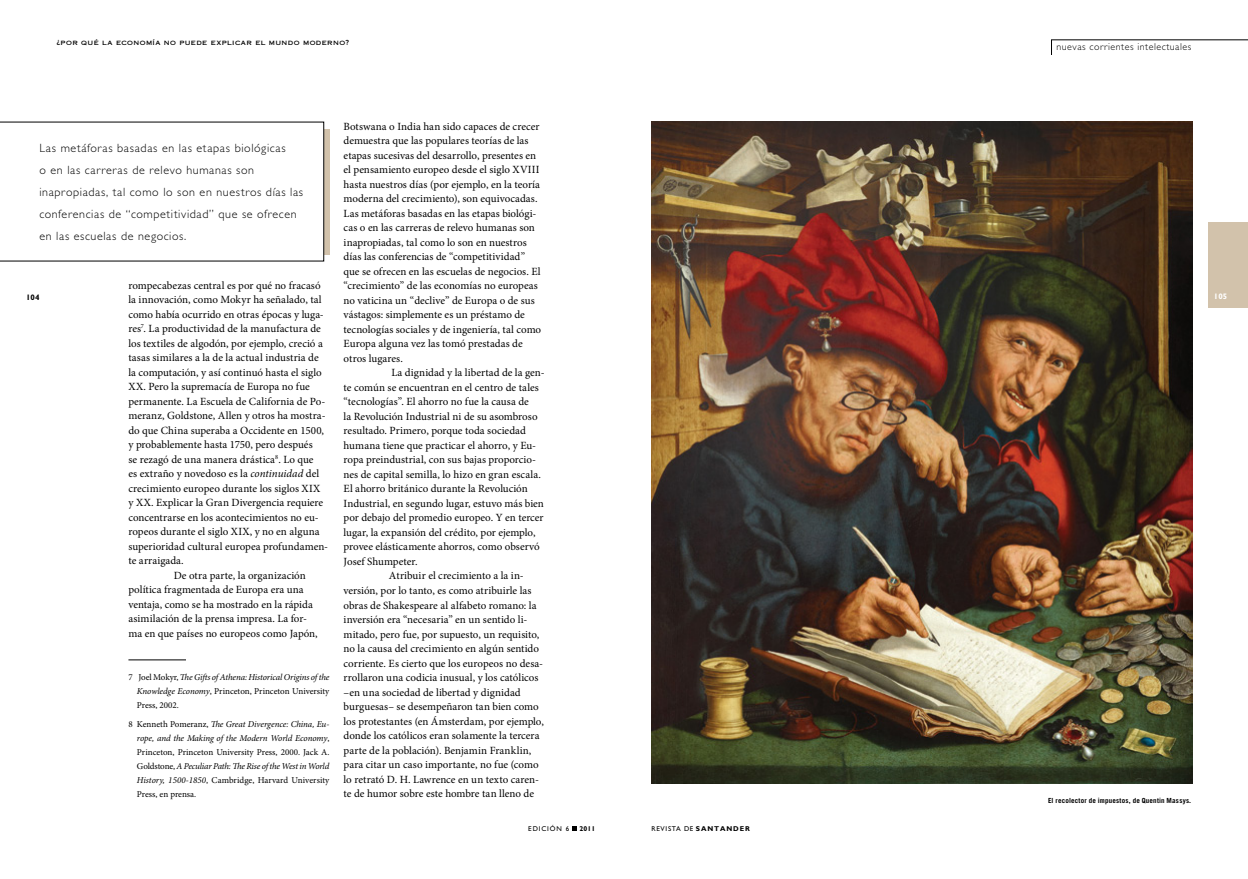
<style>
.page{position:relative;width:1248px;height:879px;background:#fff}
.page>*{position:absolute;margin:0;border:0;box-sizing:border-box;transform-origin:0 0}
.t1{font:300 12px/22px "Gill Sans Std";letter-spacing:.055em;color:#000}
.t2{font:11px "Minion Pro";color:#000}
.t3{font:300 10px "Gill Sans Std";letter-spacing:.05em;color:#000}
.t4{font:italic 9px/14px "Minion Pro";letter-spacing:-.015em;color:#000;text-align:justify}
.t5{font:700 8px "Gill Sans Std";color:#000}
.t6{font:700 8px "Gill Sans Std";color:#fff}
.t7{font:7px "Copperplate Gothic Std 31 AB";color:#000}
.t8{font:700 7px "Trade Gothic LT Std";letter-spacing:.025em;color:#000}
.t9{font:7px "Gill Sans Std";letter-spacing:.1em;color:#000}
.t10{font:7px "Gill Sans Std";letter-spacing:.125em;color:#000}
.t11{font:700 7px "Gill Sans Std";color:#000}
.s1{font-style:italic}
.s2{font-style:normal}
.s3{font-weight:700}
</style>
<div class="page">
<div style="left:1208px;top:222px;width:39px;height:85px;background:#d2c2ab"></div>
<svg style="left:572px;top:826px;width:5px;height:5px"></svg>
<svg style="left:1051px;top:40px;width:196px;height:15px"></svg>
<svg style="left:0;top:122px;width:324px;height:139px"></svg>
<img style="left:651px;top:122px;width:540px;height:661px">
<hr style="left:128px;top:660px;width:58px;height:1px;background:#000">
<p class="t7" style="left:57px;top:38px;width:293px">¿POR QUÉ LA ECONOMÍA NO PUEDE EXPLICAR EL MUNDO MODERNO?</p>
<p class="t3" style="left:1056px;top:41px;width:136px">nuevas corrientes intelectuales</p>
<p class="t2" style="left:343px;top:119px;width:197px">Botswana o India han sido capaces de crecer</p>
<p class="t2" style="left:343px;top:134px;width:186px">demuestra que las populares teorías de las</p>
<p class="t2" style="left:343px;top:148px;width:194px">etapas sucesivas del desarrollo, presentes en</p>
<p class="t2" style="left:343px;top:163px;width:197px">el pensamiento europeo desde el siglo XVIII</p>
<p class="t2" style="left:343px;top:177px;width:198px">hasta nuestros días (por ejemplo, en la teoría</p>
<p class="t2" style="left:343px;top:192px;width:195px">moderna del crecimiento), son equivocadas.</p>
<p class="t2" style="left:343px;top:206px;width:194px">Las metáforas basadas en las etapas biológi-</p>
<p class="t2" style="left:343px;top:221px;width:193px">cas o en las carreras de relevo humanas son</p>
<p class="t2" style="left:343px;top:235px;width:185px">inapropiadas, tal como lo son en nuestros</p>
<p class="t2" style="left:343px;top:249px;width:183px">días las conferencias de “competitividad”</p>
<p class="t2" style="left:343px;top:264px;width:198px">que se ofrecen en las escuelas de negocios. El</p>
<p class="t2" style="left:343px;top:278px;width:196px">“crecimiento” de las economías no europeas</p>
<p class="t2" style="left:343px;top:293px;width:193px">no vaticina un “declive” de Europa o de sus</p>
<p class="t2" style="left:343px;top:307px;width:183px">vástagos: simplemente es un préstamo de</p>
<p class="t2" style="left:343px;top:322px;width:199px">tecnologías sociales y de ingeniería, tal como</p>
<p class="t2" style="left:343px;top:336px;width:181px">Europa alguna vez las tomó prestadas de</p>
<p class="t2" style="left:343px;top:351px;width:61px">otros lugares.</p>
<p class="t2" style="left:391px;top:365px;width:155px">La dignidad y la libertad de la gen-</p>
<p class="t2" style="left:343px;top:380px;width:197px">te común se encuentran en el centro de tales</p>
<p class="t2" style="left:343px;top:394px;width:187px">“tecnologías”. El ahorro no fue la causa de</p>
<p class="t2" style="left:343px;top:409px;width:195px">la Revolución Industrial ni de su asombroso</p>
<p class="t2" style="left:343px;top:423px;width:184px">resultado. Primero, porque toda sociedad</p>
<p class="t2" style="left:343px;top:438px;width:194px">humana tiene que practicar el ahorro, y Eu-</p>
<p class="t2" style="left:343px;top:452px;width:194px">ropa preindustrial, con sus bajas proporcio-</p>
<p class="t2" style="left:343px;top:467px;width:199px">nes de capital semilla, lo hizo en gran escala.</p>
<p class="t2" style="left:343px;top:481px;width:186px">El ahorro británico durante la Revolución</p>
<p class="t2" style="left:343px;top:496px;width:202px">Industrial, en segundo lugar, estuvo más bien</p>
<p class="t2" style="left:343px;top:510px;width:201px">por debajo del promedio europeo. Y en tercer</p>
<p class="t2" style="left:343px;top:525px;width:193px">lugar, la expansión del crédito, por ejemplo,</p>
<p class="t2" style="left:343px;top:539px;width:198px">provee elásticamente ahorros, como observó</p>
<p class="t2" style="left:343px;top:554px;width:75px">Josef Shumpeter.</p>
<p class="t2" style="left:389px;top:568px;width:136px">Atribuir el crecimiento a la in-</p>
<p class="t2" style="left:343px;top:583px;width:189px">versión, por lo tanto, es como atribuirle las</p>
<p class="t2" style="left:343px;top:597px;width:194px">obras de Shakespeare al alfabeto romano: la</p>
<p class="t2" style="left:343px;top:612px;width:185px">inversión era “necesaria” en un sentido li-</p>
<p class="t2" style="left:343px;top:626px;width:197px">mitado, pero fue, por supuesto, un requisito,</p>
<p class="t2" style="left:343px;top:641px;width:197px">no la causa del crecimiento en algún sentido</p>
<p class="t2" style="left:343px;top:655px;width:201px">corriente. Es cierto que los europeos no desa-</p>
<p class="t2" style="left:343px;top:670px;width:196px">rrollaron una codicia inusual, y los católicos</p>
<p class="t2" style="left:343px;top:684px;width:178px">–en una sociedad de libertad y dignidad</p>
<p class="t2" style="left:343px;top:699px;width:197px">burguesas– se desempeñaron tan bien como</p>
<p class="t2" style="left:343px;top:713px;width:202px">los protestantes (en Ámsterdam, por ejemplo,</p>
<p class="t2" style="left:343px;top:728px;width:197px">donde los católicos eran solamente la tercera</p>
<p class="t2" style="left:343px;top:742px;width:189px">parte de la población). Benjamin Franklin,</p>
<p class="t2" style="left:343px;top:757px;width:196px">para citar un caso importante, no fue (como</p>
<p class="t2" style="left:343px;top:771px;width:197px">lo retrató D. H. Lawrence en un texto caren-</p>
<p class="t2" style="left:343px;top:786px;width:192px">te de humor sobre este hombre tan lleno de</p>
<p class="t1" style="left:39px;top:137px;width:265px">Las metáforas basadas en las etapas biológicas<br>o en las carreras de relevo humanas son inapropiadas, tal como lo son en nuestros días las conferencias de “competitividad” que se ofrecen en las escuelas de negocios.</p>
<p class="t2" style="left:128px;top:278px;width:194px">rompecabezas central es por qué no fracasó</p>
<p class="t2" style="left:128px;top:292px;width:195px">la innovación, como Mokyr ha señalado, tal</p>
<p class="t2" style="left:128px;top:307px;width:197px">como había ocurrido en otras épocas y luga-</p>
<p class="t2" style="left:128px;top:321px;width:194px">res<sup>7</sup>. La productividad de la manufactura de</p>
<p class="t2" style="left:128px;top:336px;width:196px">los textiles de algodón, por ejemplo, creció a</p>
<p class="t2" style="left:128px;top:350px;width:192px">tasas similares a la de la actual industria de</p>
<p class="t2" style="left:128px;top:365px;width:195px">la computación, y así continuó hasta el siglo</p>
<p class="t2" style="left:128px;top:379px;width:183px">XX. Pero la supremacía de Europa no fue</p>
<p class="t2" style="left:128px;top:394px;width:198px">permanente. La Escuela de California de Po-</p>
<p class="t2" style="left:128px;top:408px;width:199px">meranz, Goldstone, Allen y otros ha mostra-</p>
<p class="t2" style="left:128px;top:423px;width:197px">do que China superaba a Occidente en 1500,</p>
<p class="t2" style="left:128px;top:437px;width:186px">y probablemente hasta 1750, pero después</p>
<p class="t2" style="left:128px;top:452px;width:187px">se rezagó de una manera drástica<sup>8</sup>. Lo que</p>
<p class="t2" style="left:128px;top:466px;width:192px">es extraño y novedoso es la <span class="s1">continuidad</span> del</p>
<p class="t2" style="left:128px;top:481px;width:193px">crecimiento europeo durante los siglos XIX</p>
<p class="t2" style="left:128px;top:495px;width:196px">y XX. Explicar la Gran Divergencia requiere</p>
<p class="t2" style="left:128px;top:510px;width:192px">concentrarse en los acontecimientos no eu-</p>
<p class="t2" style="left:128px;top:524px;width:193px">ropeos durante el siglo XIX, y no en alguna</p>
<p class="t2" style="left:128px;top:539px;width:201px">superioridad cultural europea profundamen-</p>
<p class="t2" style="left:128px;top:553px;width:57px">te arraigada.</p>
<p class="t2" style="left:174px;top:568px;width:133px">De otra parte, la organización</p>
<p class="t2" style="left:128px;top:582px;width:177px">política fragmentada de Europa era una</p>
<p class="t2" style="left:128px;top:597px;width:186px">ventaja, como se ha mostrado en la rápida</p>
<p class="t2" style="left:128px;top:611px;width:180px">asimilación de la prensa impresa. La for-</p>
<p class="t2" style="left:128px;top:626px;width:191px">ma en que países no europeos como Japón,</p>
<p class="t4" style="left:137px;top:670px;width:194px;text-indent:-8px"><span class="s2">7 Joel Mokyr,</span> The Gifts of Athena: Historical Origins of the Knowledge Economy<span class="s2">, Princeton, Princeton University Press, 2002.</span></p>
<p class="t4" style="left:137px;top:717px;width:194px;text-indent:-8px"><span class="s2">8 Kenneth Pomeranz,</span> The Great Divergence: China, Eu&shy;rope, and the Making of the Modern World Economy<span class="s2">, Princeton, Princeton University Press, 2000. Jack A.<br>Goldstone,</span> A Peculiar Path: The Rise of the West in World History, 1500-1850<span class="s2">, Cambridge, Harvard University Press, en prensa.</span></p>
<p class="t5" style="left:26px;top:292px;width:15px">104</p>
<p class="t6" style="left:1213px;top:292px;width:15px">105</p>
<p class="t8" style="left:1047px;top:796px;width:145px">El recolector de impuestos, de Quentin Massys.</p>
<p class="t10" style="left:528px;top:824px;width:42px">EDICIÓN 6</p>
<p class="t11" style="left:579px;top:824px;width:17px">2011</p>
<p class="t9" style="left:651px;top:824px;width:100px">REVISTA DE <span class="s3">SANTANDER</span></p>
</div>
